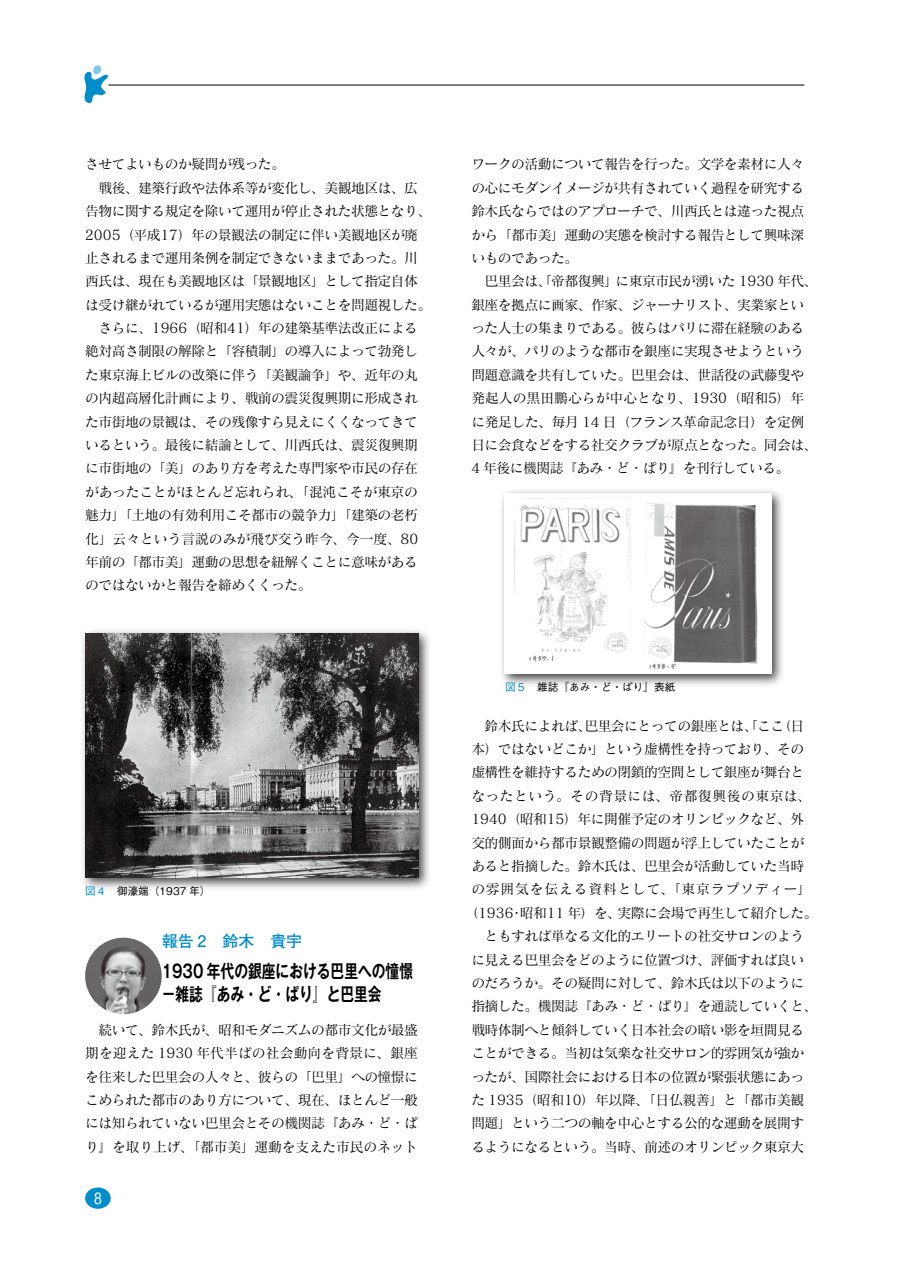
<style>
.page{position:relative;width:898px;height:1263px;background:#fff}
.page>*{position:absolute;margin:0;border:0;box-sizing:border-box;transform-origin:0 0}
.t1{font:700 18px/23px "Gothic MB101 Pro De";color:#000;scale:.76 1}
.t2{font:700 15.9px "Futo Go B101 Pro";color:#008dcb}
.t3{font:13.8px/23.4px "Matisse Pro M";letter-spacing:-.04em;color:#000;text-align:justify}
.t4{font:13.8px "Matisse Pro M";letter-spacing:-.015em;color:#000}
.t5{font:13.8px "Matisse Pro M";letter-spacing:-.005em;color:#000}
.t6{font:500 10.65px "Gothic BBB Pro";color:#000}
.s1{color:#008dcb}
</style>
<div class="page">
<img style="left:84px;top:79px;width:28px;height:25px">
<hr style="left:108px;top:85px;width:696px;height:1px;background:#000">
<img style="left:84px;top:65px;width:24px;height:14px">
<div style="left:85px;top:1187px;width:26px;height:22px;background:#008dcb;border-radius:50%"></div>
<img style="left:85px;top:938px;width:77px;height:76px;border-radius:50%">
<div style="left:79px;top:628px;width:355px;height:263px;background:#000;opacity:.75"></div>
<img style="left:85px;top:634px;width:333px;height:243px">
<div style="left:498px;top:487px;width:288px;height:201px;background:#000;opacity:.75"></div>
<img style="left:504px;top:493px;width:266px;height:181px">
<p class="t3" style="left:85px;top:152px;width:201px">させてよいものか疑問が残った。</p>
<p class="t3" style="left:98px;top:176px;width:321px">戦後、建築行政や法体系等が変化し、美観地区は、広</p>
<p class="t3" style="left:85px;top:199px;width:348px">告物に関する規定を除いて運用が停止された状態となり、</p>
<p class="t3" style="left:85px;top:222px;width:334px">2005（平成17）年の景観法の制定に伴い美観地区が廃</p>
<p class="t3" style="left:85px;top:246px;width:334px">止されるまで運用条例を制定できないままであった。川</p>
<p class="t3" style="left:85px;top:269px;width:334px">西氏は、現在も美観地区は「景観地区」として指定自体</p>
<p class="t3" style="left:85px;top:292px;width:348px">は受け継がれているが運用実態はないことを問題視した。</p>
<p class="t3" style="left:98px;top:316px;width:321px">さらに、1966（昭和41）年の建築基準法改正による</p>
<p class="t3" style="left:85px;top:339px;width:334px">絶対高さ制限の解除と「容積制」の導入によって勃発し</p>
<p class="t3" style="left:85px;top:363px;width:334px">た東京海上ビルの改築に伴う「美観論争」や、近年の丸</p>
<p class="t3" style="left:85px;top:386px;width:334px">の内超高層化計画により、戦前の震災復興期に形成され</p>
<p class="t3" style="left:85px;top:409px;width:334px">た市街地の景観は、その残像すら見えにくくなってきて</p>
<p class="t3" style="left:85px;top:433px;width:334px">いるという。最後に結論として、川西氏は、震災復興期</p>
<p class="t3" style="left:85px;top:456px;width:334px">に市街地の「美」のあり方を考えた専門家や市民の存在</p>
<p class="t4" style="left:85px;top:483px;width:334px">があったことがほとんど忘れられ、「混沌こそが東京の</p>
<p class="t3" style="left:85px;top:503px;width:334px">魅力」「土地の有効利用こそ都市の競争力」「建築の老朽</p>
<p class="t5" style="left:85px;top:530px;width:334px">化」云々という言説のみが飛び交う昨今、今一度、80</p>
<p class="t3" style="left:85px;top:550px;width:334px">年前の「都市美」運動の思想を紐解くことに意味がある</p>
<p class="t3" style="left:85px;top:573px;width:228px">のではないかと報告を締めくくった。</p>
<p class="t6" style="left:85px;top:882px;width:127px"><span class="s1">図４</span> 御濠端（1937 年）</p>
<p class="t2" style="left:162px;top:929px;width:142px">報告 2　鈴木　貴宇</p>
<h1 class="t1" style="left:162px;top:957px;width:332px">1930 年代の銀座における巴里への憧憬－雑誌『あみ・ど・ぱり』と巴里会</h1>
<p class="t3" style="left:85px;top:1017px;width:334px;text-indent:13px">続いて、鈴木氏が、昭和モダニズムの都市文化が最盛期を迎えた 1930 年代半ばの社会動向を背景に、銀座を往来した巴里会の人々と、彼らの「巴里」への憧憬にこめられた都市のあり方について、現在、ほとんど一般には知られていない巴里会とその機関誌『あみ・ど・ぱり』を取り上げ、「都市美」運動を支えた市民のネット</p>
<p class="t3" style="left:471px;top:152px;width:334px">ワークの活動について報告を行った。文学を素材に人々の心にモダンイメージが共有されていく過程を研究する鈴木氏ならではのアプローチで、川西氏とは違った視点から「都市美」運動の実態を検討する報告として興味深いものであった。</p>
<p class="t3" style="left:471px;top:269px;width:348px;text-align:left;text-indent:13px">巴里会は、「帝都復興」に東京市民が湧いた 1930 年代、銀座を拠点に画家、作家、ジャーナリスト、実業家といった人士の集まりである。彼らはパリに滞在経験のある人々が、パリのような都市を銀座に実現させようという問題意識を共有していた。巴里会は、世話役の武藤叟や発起人の黒田鵬心らが中心となり、1930（昭和5）年に発足した、毎月 14 日（フランス革命記念日）を定例日に会食などをする社交クラブが原点となった。同会は、<br>4 年後に機関誌『あみ・ど・ぱり』を刊行している。</p>
<p class="t6" style="left:505px;top:679px;width:172px"><span class="s1">図５</span> 雑誌『あみ・ど・ぱり』表紙</p>
<p class="t3" style="left:464px;top:713px;width:355px;text-align:center">鈴木氏によれば、巴里会にとっての銀座とは、「ここ（日<br>本）ではないどこか」という虚構性を持っており、その<br>虚構性を維持するための閉鎖的空間として銀座が舞台と<br>なったという。その背景には、帝都復興後の東京は、<br>1940（昭和15）年に開催予定のオリンピックなど、外<br>交的側面から都市景観整備の問題が浮上していたことが<br>あると指摘した。鈴木氏は、巴里会が活動していた当時<br>の雰囲気を伝える資料として、「東京ラプソディー」（1936・昭和11 年）を、実際に会場で再生して紹介した。ともすれば単なる文化的エリートの社交サロンのよう<br>に見える巴里会をどのように位置づけ、評価すれば良い<br>のだろうか。その疑問に対して、鈴木氏は以下のように<br>指摘した。機関誌『あみ・ど・ぱり』を通読していくと、戦時体制へと傾斜していく日本社会の暗い影を垣間見る<br>ことができる。当初は気楽な社交サロン的雰囲気が強か<br>ったが、国際社会における日本の位置が緊張状態にあっ<br>た 1935（昭和10）年以降、「日仏親善」と「都市美観<br>問題」という二つの軸を中心とする公的な運動を展開す<br>るようになるという。当時、前述のオリンピック東京大</p>
</div>
